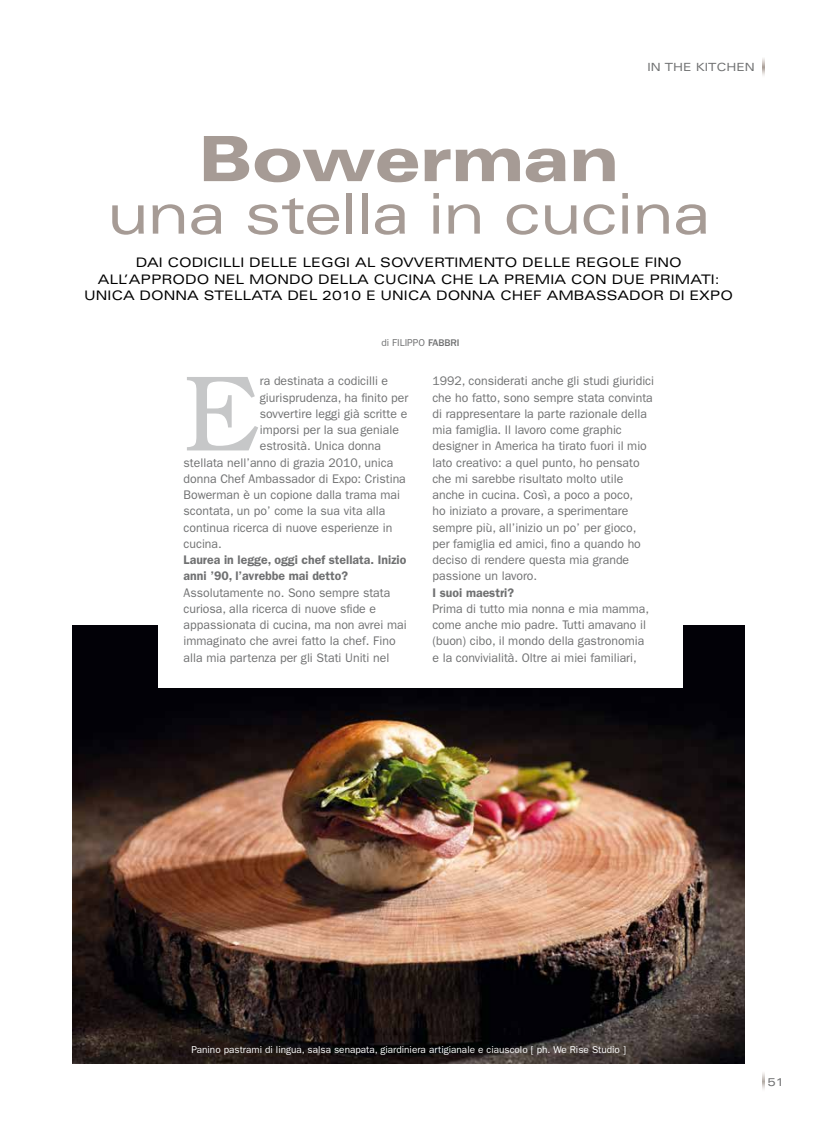
<style>
.page{position:relative;width:833px;height:1134px;background:#fff}
.page>*{position:absolute;margin:0;border:0;box-sizing:border-box;transform-origin:0 0}
.t1{font:300 108px "Bookman Std";color:#c6c7c8}
.t2{font:900 expanded 62.5px "Univers";letter-spacing:-.02em;color:#a69b95}
.t3{font:expanded 56.25px "Univers";letter-spacing:-.02em;color:#a69b95}
.t4{font:expanded 13.12px/16.2px "Univers";color:#000;text-align:center}
.t5{font:12.5px/16.2px "ITC Franklin Gothic Std";color:#707172}
.t6{font:600 12.5px/16.2px "ITC Franklin Gothic Std";color:#707172}
.t7{font:expanded 11.25px "Univers";color:#707172}
.t8{font:10px "ITC Franklin Gothic Std";color:#fff}
.t9{font:10px "ITC Franklin Gothic Std";color:#707172}
.s1{font-weight:500}
</style>
<div class="page">
<img style="left:73px;top:626px;width:671px;height:437px">
<div style="left:158px;top:362px;width:524px;height:325px;background:#fff"></div>
<svg style="left:762px;top:1073px;width:2px;height:16px"></svg>
<svg style="left:762px;top:58px;width:2px;height:18px"></svg>
<p class="t7" style="left:647px;top:60px;width:109px">IN THE KITCHEN</p>
<h2 class="t2" style="left:198px;top:122px;width:423px">Bowerman</h2>
<h3 class="t3" style="left:107px;top:180px;width:604px">una stella in cucina</h3>
<p class="t4" style="left:84px;top:254px;width:650px">DAI CODICILLI DELLE LEGGI AL SOVVERTIMENTO DELLE REGOLE FINO<br>ALL’APPRODO NEL MONDO DELLA CUCINA CHE LA PREMIA CON DUE PRIMATI:<br>UNICA DONNA STELLATA DEL 2010 E UNICA DONNA CHEF AMBASSADOR DI EXPO</p>
<p class="t9" style="left:381px;top:337px;width:80px">di FILIPPO <span class="s1">FABBRI</span></p>
<h1 class="t1" style="left:184px;top:352px;width:78px">E</h1>
<p class="t5" style="left:260px;top:373px;width:130px">ra destinata a codicilli e</p>
<p class="t5" style="left:260px;top:389px;width:150px">giurisprudenza, ha finito per</p>
<p class="t5" style="left:260px;top:406px;width:149px">sovvertire leggi già scritte e</p>
<p class="t5" style="left:260px;top:422px;width:141px">imporsi per la sua geniale</p>
<p class="t5" style="left:260px;top:438px;width:123px">estrosità. Unica donna</p>
<p class="t5" style="left:184px;top:454px;width:211px">stellata nell’anno di grazia 2010, unica</p>
<p class="t5" style="left:184px;top:471px;width:224px">donna Chef Ambassador di Expo: Cristina</p>
<p class="t5" style="left:184px;top:487px;width:218px">Bowerman è un copione dalla trama mai</p>
<p class="t5" style="left:184px;top:503px;width:203px">scontata, un po’ come la sua vita alla</p>
<p class="t5" style="left:184px;top:519px;width:210px">continua ricerca di nuove esperienze in</p>
<p class="t5" style="left:184px;top:536px;width:40px">cucina.</p>
<p class="t6" style="left:184px;top:552px;width:224px">Laurea in legge, oggi chef stellata. Inizio anni ’90, l’avrebbe mai detto?</p>
<p class="t5" style="left:184px;top:584px;width:225px">Assolutamente no. Sono sempre stata curiosa, alla ricerca di nuove sfide e appassionata di cucina, ma non avrei mai immaginato che avrei fatto la chef. Fino alla mia partenza per gli Stati Uniti nel</p>
<p class="t5" style="left:432px;top:373px;width:223px">1992, considerati anche gli studi giuridici che ho fatto, sono sempre stata convinta di rappresentare la parte razionale della mia famiglia. Il lavoro come graphic designer in America ha tirato fuori il mio lato creativo: a quel punto, ho pensato che mi sarebbe risultato molto utile anche in cucina. Così, a poco a poco,<br>ho iniziato a provare, a sperimentare sempre più, all’inizio un po’ per gioco, per famiglia ed amici, fino a quando ho deciso di rendere questa mia grande passione un lavoro.</p>
<p class="t6" style="left:432px;top:584px;width:83px">I suoi maestri?</p>
<p class="t5" style="left:432px;top:601px;width:218px">Prima di tutto mia nonna e mia mamma, come anche mio padre. Tutti amavano il (buon) cibo, il mondo della gastronomia e la convivialità. Oltre ai miei familiari,</p>
<p class="t8" style="left:191px;top:1043px;width:436px">Panino pastrami di lingua, salsa senapata, giardiniera artigianale e ciauscolo [ ph. We Rise Studio ]</p>
<p class="t7" style="left:767px;top:1075px;width:18px">51</p>
</div>
